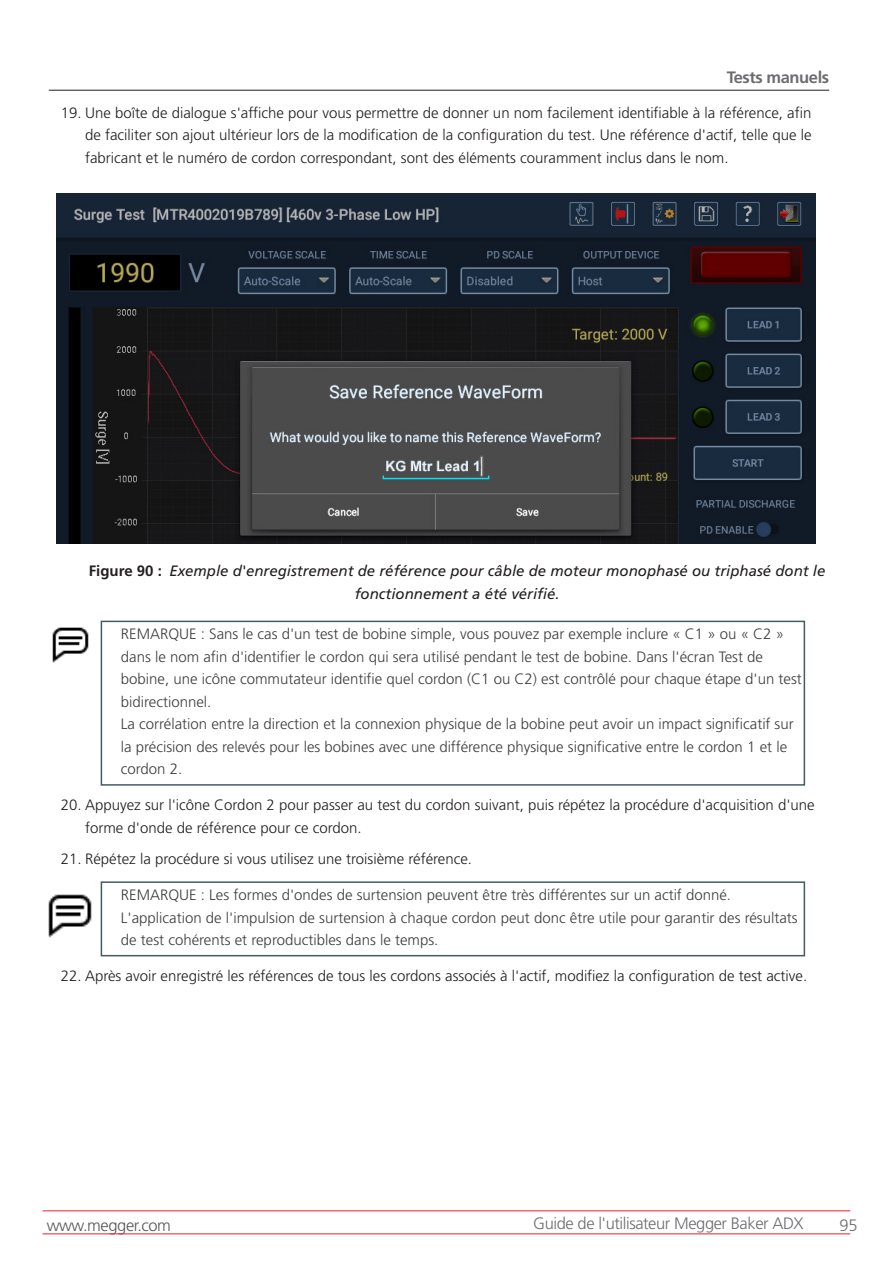
<style>
.page{position:relative;width:893px;height:1263px;background:#fff}
.page>*{position:absolute;margin:0;border:0;box-sizing:border-box;transform-origin:0 0}
.t1{font:300 16.5px "Frutiger LT Pro";letter-spacing:-.025em;color:#6c6d70}
.t2{font:300 16.5px "Frutiger LT Pro";letter-spacing:-.025em;color:#57585a}
.t3{font:700 16.5px "Frutiger LT Pro";letter-spacing:-.025em;color:#6c6d70}
.Note_and_Notice{font:300 15px/22.5px "Frutiger LT Pro";color:#3e3e3f}
.t4{font:300 15px/22.5px "Frutiger LT Pro";color:#231f20;text-align:justify}
.t5{font:italic 15px/22.5px "Frutiger LT Pro";color:#231f20;text-align:center}
.s1{font-weight:700;font-style:normal}
</style>
<div class="page">
<img style="left:56px;top:194px;width:759px;height:350px">
<img style="left:52px;top:627px;width:37px;height:36px">
<div style="left:101px;top:621px;width:704px;height:165px;border:2px solid #455b64"></div>
<img style="left:48px;top:894px;width:44px;height:44px">
<div style="left:101px;top:881px;width:704px;height:75px;border:2px solid #455b64"></div>
<hr style="left:49px;top:90px;width:780px;height:1px;background:#231f20">
<hr style="left:43px;top:1210px;width:807px;height:1px;background:#ee1d23">
<hr style="left:43px;top:1233px;width:807px;height:1px;background:#ee1d23">
<p class="t3" style="left:727px;top:67px;width:104px">Tests manuels</p>
<p class="t4" style="left:85px;top:101px;width:728px;text-indent:-24px">19. Une boîte de dialogue s'affiche pour vous permettre de donner un nom facilement identifiable à la référence, afin de faciliter son ajout ultérieur lors de la modification de la configuration du test. Une référence d'actif, telle que le fabricant et le numéro de cordon correspondant, sont des éléments couramment inclus dans le nom.</p>
<p class="t5" style="left:89px;top:560px;width:738px"><span class="s1">Figure 90 :</span> Exemple d'enregistrement de référence pour câble de moteur monophasé ou triphasé dont le fonctionnement a été vérifié.</p>
<p class="Note_and_Notice" style="left:121px;top:623px;width:683px">REMARQUE : Sans le cas d'un test de bobine simple, vous pouvez par exemple inclure « C1 » ou « C2 » dans le nom afin d'identifier le cordon qui sera utilisé pendant le test de bobine. Dans l'écran Test de bobine, une icône commutateur identifie quel cordon (C1 ou C2) est contrôlé pour chaque étape d'un test bidirectionnel.<br>La corrélation entre la direction et la connexion physique de la bobine peut avoir un impact significatif sur la précision des relevés pour les bobines avec une différence physique significative entre le cordon 1 et le cordon 2.</p>
<p class="t4" style="left:85px;top:794px;width:731px;text-indent:-24px">20. Appuyez sur l'icône Cordon 2 pour passer au test du cordon suivant, puis répétez la procédure d'acquisition d'une forme d'onde de référence pour ce cordon.</p>
<p class="t4" style="left:61px;top:847px;width:413px">21. Répétez la procédure si vous utilisez une troisième référence.</p>
<p class="Note_and_Notice" style="left:121px;top:884px;width:678px">REMARQUE : Les formes d'ondes de surtension peuvent être très différentes sur un actif donné.<br>L'application de l'impulsion de surtension à chaque cordon peut donc être utile pour garantir des résultats de test cohérents et reproductibles dans le temps.</p>
<p class="t4" style="left:61px;top:964px;width:748px">22. Après avoir enregistré les références de tous les cordons associés à l'actif, modifiez la configuration de test active.</p>
<p class="t2" style="left:47px;top:1215px;width:126px">www.megger.com</p>
<p class="t1" style="left:533px;top:1213px;width:272px">Guide de l'utilisateur Megger Baker ADX</p>
<p class="t1" style="left:840px;top:1215px;width:19px">95</p>
</div>
